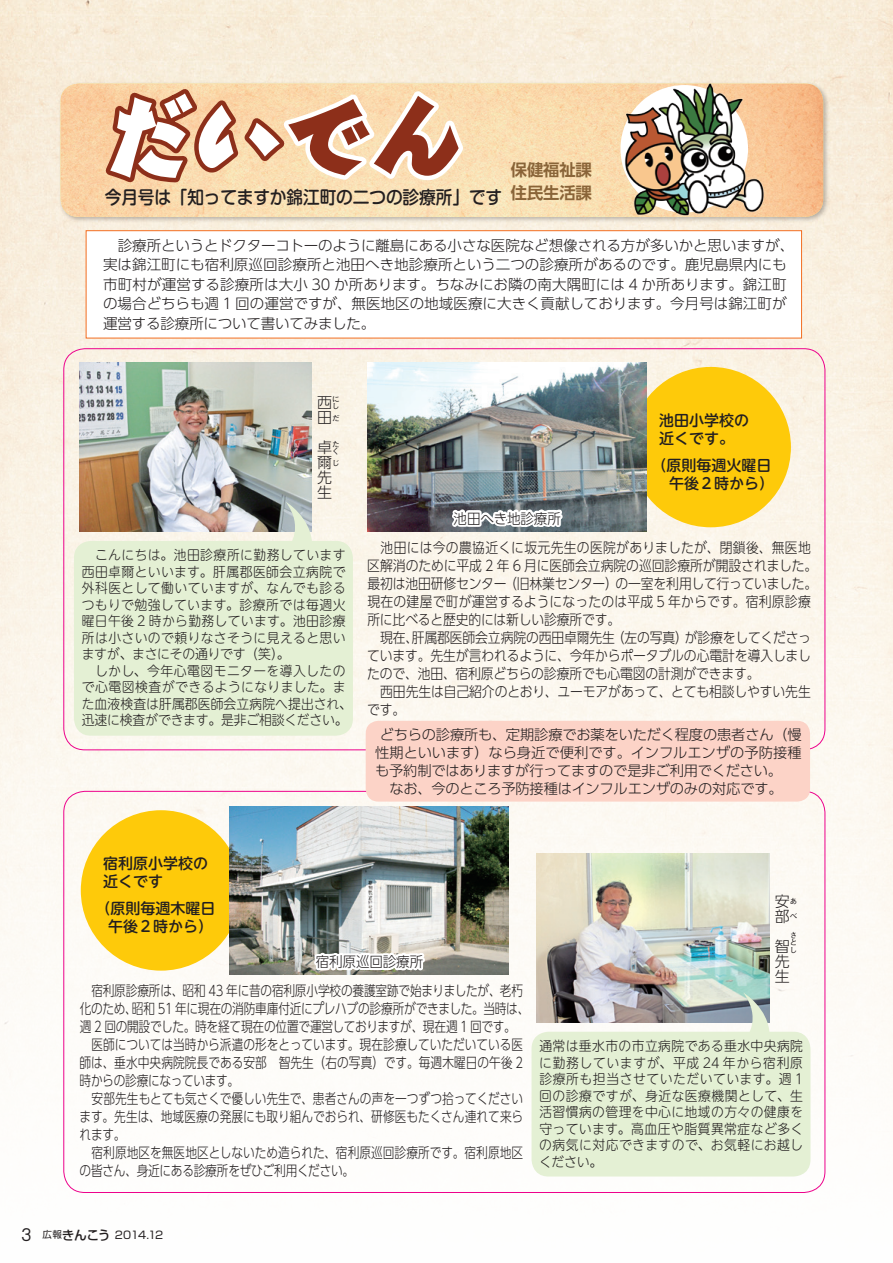
<style>
.page{position:relative;width:893px;height:1263px;background:#fff}
.page>*{position:absolute;margin:0;border:0;box-sizing:border-box;transform-origin:0 0}
.t1{font:900 90.75px "Zen Go N Std";color:#fff}
.t2{font:500 18px "Shin M Go Pr 6";letter-spacing:-.01em;color:#231f20;scale:.93 1}
.t3{font:700 16.35px/23.2px "UD Shin Go Pro De";letter-spacing:-.01em;color:#896438}
.t4{font:500 15.9px "MOG Romaji B";color:#231f20}
.t5{font:500 15px/18px "UD Shin M Go Pr 6";color:#231f20}
.t6{font:300 15px/30px "UD Shin Go Pr 6";color:#231f20}
.t7{font:300 14.55px/19.5px "UD Shin Go Pro";color:#231f20}
.t8{font:300 14.25px/18px "UD Shin Go Pro";letter-spacing:-.01em;color:#231f20;scale:.82 1}
.t9{font:300 14.25px/18px "UD Shin Go Pro";letter-spacing:-.01em;color:#231f20;scale:.9 1}
.t10{font:300 14.25px/18px "UD Shin Go Pro";letter-spacing:-.01em;color:#231f20}
.t11{font:300 14.25px "UD Shin Go Pro";letter-spacing:.025em;color:#231f20;scale:.9 1}
.t12{font:300 14.25px "UD Shin Go Pro";letter-spacing:.015em;color:#231f20;scale:.9 1}
.t13{font:300 14.25px "UD Shin Go Pro";letter-spacing:-.01em;color:#231f20;scale:.95 1}
.t14{font:300 13.5px/16.5px "UD Shin M Go Pr 6";letter-spacing:.03em;color:#231f20;scale:.95 1}
.t15{font:500 12.75px "Shin Go Pr 5";color:#231f20}
.t16{font:10.65px "Shin Go Pr 5";letter-spacing:-.065em;color:#231f20}
.t17{font:300 7.5px/11.2px "UD Shin Go Pr 6";color:#231f20}
.s1{color:#8d2f1a}
.s2{font-weight:400;font-size:9.6px}
</style>
<div class="page">
<div style="left:0;top:0;width:893px;height:1263px;background:linear-gradient(to bottom,#f7ead6,#fefdfe)"></div>
<div style="left:630px;top:367px;width:161px;height:160px;background:#feca0a;border-radius:50%"></div>
<div style="left:81px;top:810px;width:160px;height:161px;background:#feca0a;border-radius:50%"></div>
<div style="left:58px;top:81px;width:772px;height:143px;background:#231f20;opacity:.3"></div>
<img style="left:61px;top:84px;width:762px;height:133px">
<svg style="left:98px;top:81px;width:370px;height:110px"></svg>
<img style="left:615px;top:72px;width:156px;height:152px">
<div style="left:86px;top:230px;width:716px;height:108px;background:#fff;border:1px solid #f36e21"></div>
<img style="left:79px;top:363px;width:233px;height:168px">
<img style="left:537px;top:854px;width:232px;height:168px">
<img style="left:367px;top:363px;width:279px;height:168px">
<img style="left:230px;top:806px;width:279px;height:169px">
<div style="left:74px;top:541px;width:279px;height:195px;background:#e4f0d4;border-radius:17px"></div>
<svg style="left:286px;top:502px;width:26px;height:39px"></svg>
<div style="left:531px;top:1032px;width:279px;height:144px;background:#e4f0d4;border-radius:17px"></div>
<svg style="left:743px;top:992px;width:27px;height:40px"></svg>
<svg style="left:448px;top:503px;width:118px;height:29px"></svg>
<svg style="left:310px;top:941px;width:119px;height:34px"></svg>
<div style="left:366px;top:721px;width:444px;height:80px;background:#fcd3c7;border-radius:13px"></div>
<h1 class="t1" style="left:103px;top:71px;width:360px">だい<span class="s1">でん</span></h1>
<h2 class="t2" style="left:105px;top:183px;width:429px">今月号は「知ってますか錦江町の二つの診療所」です</h2>
<p class="t3" style="left:511px;top:158px;width:83px">保健福祉課住民生活課</p>
<p class="t7" style="left:103px;top:235px;width:693px">　診療所というとドクターコトーのように離島にある小さな医院など想像される方が多いかと思いますが、実は錦江町にも宿利原巡回診療所と池田へき地診療所という二つの診療所があるのです。鹿児島県内にも市町村が運営する診療所は大小 30 か所あります。ちなみにお隣の南大隅町には 4 か所あります。錦江町の場合どちらも週 1 回の運営ですが、無医地区の地域医療に大きく貢献しております。今月号は錦江町が運営する診療所について書いてみました。</p>
<p class="t6" style="left:317px;top:387px;width:23px">西<sup>に</sup></p>
<p class="t17" style="left:332px;top:401px;width:9px">しだ</p>
<p class="t6" style="left:317px;top:402px;width:23px">田卓<sup>た</sup></p>
<p class="t17" style="left:332px;top:446px;width:8px">くじ</p>
<p class="t6" style="left:317px;top:447px;width:16px">爾</p>
<p class="t6" style="left:317px;top:470px;width:16px;line-height:15px">先生</p>
<p class="t14" style="left:82px;top:546px;width:286px">　こんにちは。池田診療所に勤務しています西田卓爾といいます。肝属郡医師会立病院で外科医として働いていますが、なんでも診るつもりで勉強しています。診療所では毎週火曜日午後 2 時から勤務しています。池田診療所は小さいので頼りなさそうに見えると思いますが、まさにその通りです（笑。(<br>　しかし、今年心電図モニターを導入したので心電図検査ができるようになりました。また血液検査は肝属郡医師会立病院へ提出され、迅速に検査ができます。是非ご相談ください。</p>
<p class="t13" style="left:454px;top:507px;width:114px">池田へき地診療所</p>
<p class="t5" style="left:659px;top:410px;width:91px">池田小学校の近くです。</p>
<p class="t5" style="left:652px;top:455px;width:124px;text-align:right">（原則毎週火曜日午後２時から(</p>
<p class="t11" style="left:367px;top:536px;width:494px">　池田には今の農協近くに坂元先生の医院がありましたが、閉鎖後、無医地</p>
<p class="t9" style="left:367px;top:556px;width:502px">区解消のために平成 2 年 6 月に医師会立病院の巡回診療所が開設されました。</p>
<p class="t9" style="left:616px;top:574px;width:226px">の一室を利用して行っていました。</p>
<p class="t9" style="left:504px;top:574px;width:128px">（旧林業センター）</p>
<p class="t9" style="left:367px;top:574px;width:156px">最初は池田研修センター</p>
<p class="t12" style="left:367px;top:590px;width:494px">現在の建屋で町が運営するようになったのは平成 5 年からです。宿利原診療</p>
<p class="t9" style="left:367px;top:610px;width:283px">所に比べると歴史的には新しい診療所です。</p>
<p class="t9" style="left:685px;top:628px;width:142px">が診療をしてくださっ</p>
<p class="t9" style="left:612px;top:628px;width:86px">（左の写真）</p>
<p class="t9" style="left:367px;top:628px;width:277px">　現在肝属郡医師会立病院の西田卓爾先生</p>
<p class="t9" style="left:367px;top:628px;width:494px;text-indent:38px">、<br>ています。先生が言われるように、今年からポータブルの心電計を導入しましたので、池田、宿利原どちらの診療所でも心電図の計測ができます。<br>　西田先生は自己紹介のとおり、ユーモアがあって、とても相談しやすい先生です。</p>
<p class="t10" style="left:375px;top:725px;width:428px;text-indent:5px">どちらの診療所も、定期診療でお薬をいただく程度の患者さん（慢性期といいます）なら身近で便利です。インフルエンザの予防接種も予約制ではありますが行ってますので是非ご利用でください。<br>　なお、今のところ予防接種はインフルエンザのみの対応です。</p>
<p class="t5" style="left:103px;top:853px;width:106px">宿利原小学校の近くです</p>
<p class="t5" style="left:96px;top:898px;width:121px;text-align:right">（原則毎週木曜日午後２時から(</p>
<p class="t13" style="left:316px;top:950px;width:115px">宿利原巡回診療所</p>
<p class="t8" style="left:80px;top:981px;width:550px">　宿利原診療所は、昭和 43 年に昔の宿利原小学校の養護室跡で始まりましたが、老朽化のため昭和 51 年に現在の消防車庫付近にプレハブの診療所ができました。当時は、</p>
<p class="t8" style="left:80px;top:999px;width:543px;text-indent:46px">、<br>週 2 回の開設でした。時を経て現在の位置で運営しておりますが、現在週 1 回です。　医師については当時から派遣の形をとっています。現在診療していただいている医師は、垂水中央病院院長である安部　智先生（右の写真）です。毎週木曜日の午後 2時からの診療になっています。<br>　安部先生もとても気さくで優しい先生で、患者さんの声を一つずつ拾ってくださいます。先生は、地域医療の発展にも取り組んでおられ、研修医もたくさん連れて来られます。<br>　宿利原地区を無医地区としないため造られた、宿利原巡回診療所です。宿利原地区の皆さん、身近にある診療所をぜひご利用ください。</p>
<p class="t6" style="left:775px;top:885px;width:16px">安</p>
<p class="t17" style="left:790px;top:895px;width:8px">あ</p>
<p class="t6" style="left:775px;top:900px;width:16px">部智</p>
<p class="t17" style="left:790px;top:910px;width:9px">べ</p>
<p class="t17" style="left:790px;top:931px;width:8px;line-height:7.5px;text-align:justify">さとし</p>
<p class="t6" style="left:775px;top:953px;width:16px;line-height:15px">先生</p>
<p class="t14" style="left:539px;top:1037px;width:280px;text-align:justify">通常は垂水市の市立病院である垂水中央病院に勤務していますが、平成 24 年から宿利原診療所も担当させていただいています。週 1回の診療ですが、身近な医療機関として、生活習慣病の管理を中心に地域の方々の健康を守っています。高血圧や脂質異常症など多くの病気に対応できますので、お気軽にお越しください。</p>
<p class="t4" style="left:21px;top:1224px;width:12px">3</p>
<p class="t15" style="left:42px;top:1224px;width:70px"><span class="s2">広報</span>きんこう</p>
<p class="t16" style="left:115px;top:1226px;width:50px">2014.12</p>
</div>
